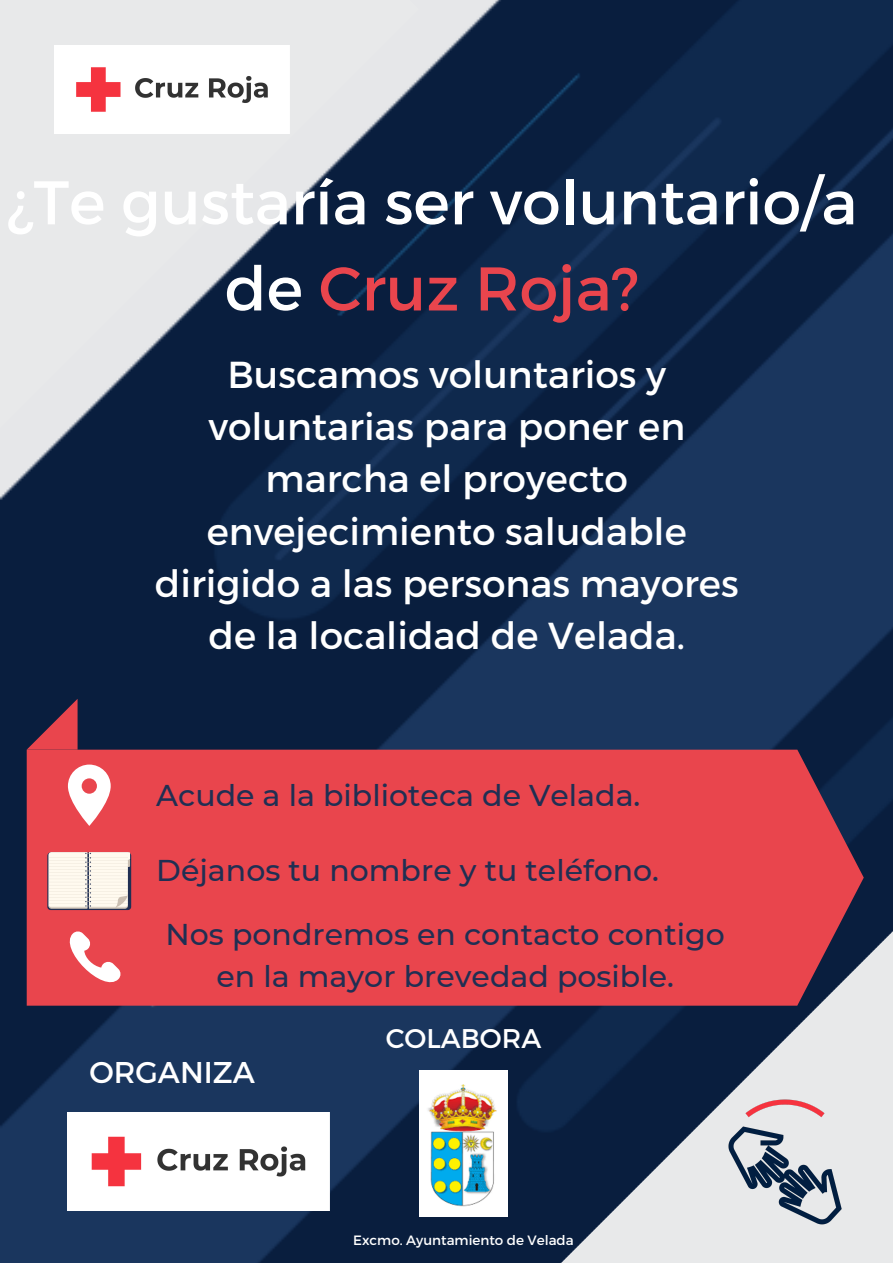
<style>
.page{position:relative;width:893px;height:1263px;background:#fff}
.page>*{position:absolute;margin:0;border:0;box-sizing:border-box;transform-origin:0 0}
.t1{font:61.5px/86.1px "Montserrat";color:#fff;text-align:center}
.t2{font:37.5px/52.3px "Montserrat";color:#fff;text-align:center}
.t3{font:500 30px/41.6px "Montserrat";color:#202f53;text-align:center}
.t4{font:30px "Montserrat";color:#fff}
.t5{font:27px "Montserrat";color:#fff}
.t6{font:13.5px "Montserrat";color:#fff}
.s1{color:#e9454d}
</style>
<div class="page">
<img style="left:0;top:0;width:893px;height:1263px">
<svg style="left:27px;top:699px;width:51px;height:51px;background:#783145"></svg>
<div style="left:27px;top:750px;width:836px;height:256px;background:#e9454d"></div>
<svg style="left:68px;top:764px;width:43px;height:62px"></svg>
<svg style="left:47px;top:852px;width:84px;height:58px"></svg>
<svg style="left:48px;top:852px;width:82px;height:57px"></svg>
<svg style="left:58px;top:931px;width:63px;height:63px"></svg>
<img style="left:68px;top:1112px;width:261px;height:98px">
<img style="left:419px;top:1071px;width:88px;height:145px">
<svg style="left:553px;top:931px;width:340px;height:332px;background:#896e7e"></svg>
<img style="left:707px;top:1083px;width:157px;height:157px">
<svg style="left:0;top:0;width:419px;height:503px;background:#7f8a9a"></svg>
<img style="left:55px;top:45px;width:234px;height:89px">
<p class="t1" style="left:6px;top:156px;width:852px">¿Te gustaría ser voluntario/a de <span class="s1">Cruz Roja?</span></p>
<p class="t2" style="left:155px;top:346px;width:585px">Buscamos voluntarios y voluntarias para poner en marcha el proyecto envejecimiento saludable dirigido a las personas mayores de la localidad de Velada.</p>
<p class="t3" style="left:156px;top:774px;width:485px">Acude a la biblioteca de Velada.</p>
<p class="t3" style="left:156px;top:849px;width:504px">Déjanos tu nombre y tu teléfono.</p>
<p class="t3" style="left:165px;top:914px;width:561px">Nos pondremos en contacto contigo en la mayor brevedad posible.</p>
<p class="t4" style="left:89px;top:1053px;width:167px">ORGANIZA</p>
<p class="t5" style="left:386px;top:1020px;width:157px">COLABORA</p>
<p class="t6" style="left:353px;top:1232px;width:222px">Excmo. Ayuntamiento de Velada</p>
</div>
